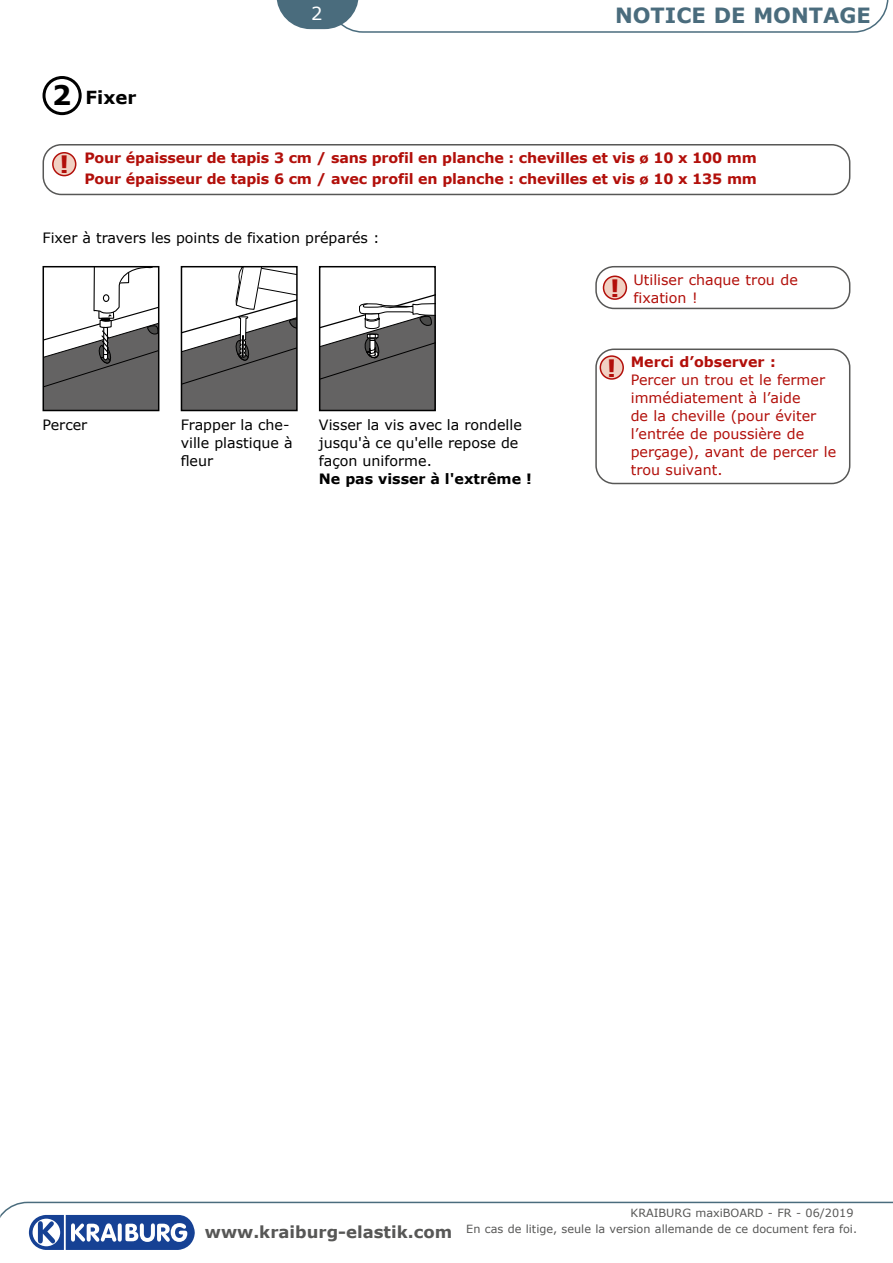
<style>
.page{position:relative;width:893px;height:1263px;background:#fff}
.page>*{position:absolute;margin:0;border:0;box-sizing:border-box;transform-origin:0 0}
.t1{font:700 27px "Verdana";color:#000}
.t2{font:700 24px "Verdana";color:#b20f0a}
.t3{font:700 21px "Verdana";color:#4a6c7d}
.t4{font:700 18px "Verdana";color:#000}
.t5{font:18px "Verdana";color:#fff}
.t6{font:14.25px/18px "Verdana";color:#b20f0a}
.t7{font:14.25px/18px "Verdana";color:#000}
.t8{font:700 14.25px/21px "Verdana";letter-spacing:-.01em;color:#b20f0a}
.t9{font:700 14.25px "Verdana";color:#000}
.t10{font:11.25px "Verdana";color:#575756}
.s1{font-size:13.5px}
.s2{font-weight:700;font-size:24px}
.s3{font-weight:700}
.s4{font-weight:700;font-size:16.5px}
</style>
<div class="page">
<svg style="left:276px;top:0;width:612px;height:33px"></svg>
<svg style="left:0;top:1202px;width:893px;height:16px"></svg>
<svg style="left:27px;top:1213px;width:169px;height:37px"></svg>
<div style="left:43px;top:76px;width:39px;height:39px;border:3px solid #000;border-radius:50%"></div>
<svg style="left:46px;top:269px;width:110px;height:139px"></svg>
<div style="left:103px;top:294px;width:6px;height:8px;border:1px solid #000;border-radius:50%"></div>
<div style="left:43px;top:266px;width:116px;height:145px;border:2px solid #000"></div>
<svg style="left:184px;top:269px;width:111px;height:139px"></svg>
<div style="left:181px;top:266px;width:117px;height:145px;border:2px solid #000"></div>
<svg style="left:322px;top:295px;width:111px;height:113px"></svg>
<div style="left:319px;top:266px;width:117px;height:145px;border:2px solid #000"></div>
<div style="left:595px;top:266px;width:255px;height:43px;border:2px solid #575756;border-radius:18px"></div>
<div style="left:603px;top:276px;width:23px;height:23px;background:#f1d1c3;border-radius:50%"></div>
<div style="left:603px;top:275px;width:24px;height:25px;border:2px solid #b20f0a;border-radius:50%"></div>
<div style="left:595px;top:348px;width:255px;height:136px;border:2px solid #575756;border-radius:18px"></div>
<div style="left:600px;top:356px;width:23px;height:23px;background:#f1d1c3;border-radius:50%"></div>
<div style="left:600px;top:355px;width:24px;height:25px;border:2px solid #b20f0a;border-radius:50%"></div>
<div style="left:43px;top:144px;width:807px;height:51px;border:2px solid #575756;border-radius:18px"></div>
<div style="left:53px;top:153px;width:23px;height:23px;background:#f1d1c3;border-radius:50%"></div>
<div style="left:52px;top:152px;width:24px;height:24px;border:2px solid #b20f0a;border-radius:50%"></div>
<p class="t5" style="left:311px;top:1px;width:13px">2</p>
<h3 class="t3" style="left:615px;top:1px;width:257px">NOTICE DE MONTAGE</h3>
<h1 class="t1" style="left:52px;top:76px;width:21px">2</h1>
<p class="t4" style="left:86px;top:85px;width:52px">Fixer</p>
<h2 class="t2" style="left:59px;top:148px;width:11px">!</h2>
<p class="t8" style="left:84px;top:147px;width:674px">Pour épaisseur de tapis 3 cm / sans profil en planche : chevilles et vis <span class="s1">ø</span> 10 x 100 mm<br>Pour épaisseur de tapis 6 cm / avec profil en planche : chevilles et vis <span class="s1">ø</span> 10 x 135 mm</p>
<p class="t7" style="left:43px;top:229px;width:338px">Fixer à travers les points de fixation préparés :</p>
<p class="t7" style="left:43px;top:416px;width:46px">Percer</p>
<p class="t7" style="left:181px;top:415px;width:113px">Frapper la che&shy;ville plastique à fleur</p>
<p class="t7" style="left:319px;top:416px;width:204px">Visser la vis avec la rondelle jusqu'à ce qu'elle repose de façon uniforme.</p>
<p class="t9" style="left:319px;top:469px;width:214px">Ne pas visser à l'extrême !</p>
<h2 class="t2" style="left:610px;top:271px;width:11px">!</h2>
<p class="t6" style="left:633px;top:271px;width:166px">Utiliser chaque trou de fixation !</p>
<p class="t6" style="left:631px;top:353px;width:207px;text-indent:-24px"><span class="s2">!</span> <span class="s3">Merci d’observer :<br></span>Percer un trou et le fermer immédiatement à l’aide<br>de la cheville (pour éviter l’entrée de poussière de perçage), avant de percer le trou suivant.</p>
<p class="t10" style="left:630px;top:1205px;width:225px">KRAIBURG maxiBOARD - FR - 06/2019</p>
<p class="t10" style="left:205px;top:1221px;width:654px"><span class="s4">www.kraiburg-elastik.com</span> En cas de litige, seule la version allemande de ce document fera foi.</p>
</div>
